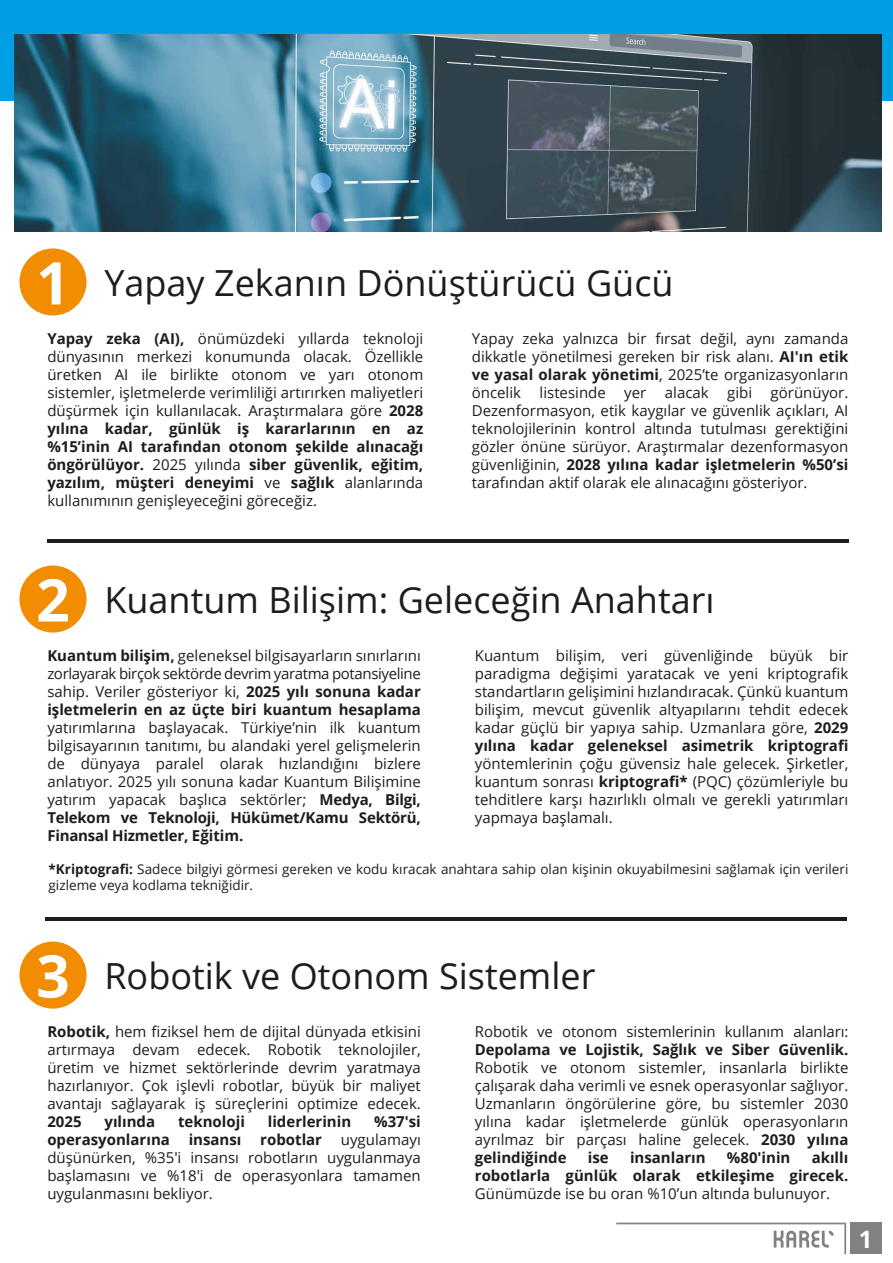
<style>
.page{position:relative;width:893px;height:1263px;background:#fff}
.page>*{position:absolute;margin:0;border:0;box-sizing:border-box;transform-origin:0 0}
.t1{font:700 58.8px "Open Sans";color:#fff}
.t2{font:36px "Open Sans";color:#1d1d1b}
.t3{font:700 24px "Open Sans";color:#fff}
.t4{font:15px/18px "Open Sans";color:#1d1d1b;text-align:justify}
.t5{font:700 15px/18px "Open Sans";color:#1d1d1b;text-align:right}
.t6{font:13.5px/16.2px "Open Sans";color:#1d1d1b}
.s1{font-weight:700}
</style>
<div class="page">
<div style="left:0;top:0;width:893px;height:101px;background:#009fe3"></div>
<img style="left:15px;top:35px;width:866px;height:197px">
<hr style="left:47px;top:539px;width:801px;height:3px;background:#1d1d1b">
<div style="left:19px;top:248px;width:68px;height:67px;background:#f28c00;border-radius:50%"></div>
<hr style="left:46px;top:918px;width:801px;height:3px;background:#1d1d1b">
<div style="left:19px;top:565px;width:68px;height:67px;background:#f28c00;border-radius:50%"></div>
<div style="left:19px;top:941px;width:68px;height:67px;background:#f28c00;border-radius:50%"></div>
<div style="left:850px;top:1222px;width:31px;height:32px;background:#818181"></div>
<svg style="left:616px;top:1222px;width:230px;height:32px"></svg>
<h1 class="t1" style="left:36px;top:242px;width:35px">1</h1>
<h2 class="t2" style="left:104px;top:258px;width:571px">Yapay Zekanın Dönüştürücü Gücü</h2>
<p class="t4" style="left:472px;top:329px;width:378px">Yapay zeka yalnızca bir fırsat değil, aynı zamanda dikkatle yönetilmesi gereken bir risk alanı. <span class="s1">AI'ın etik ve yasal olarak yönetimi</span>, 2025’te organizasyonların öncelik listesinde yer alacak gibi görünüyor.<br>Dezenformasyon, etik kaygılar ve güvenlik açıkları, AI teknolojilerinin kontrol altında tutulması gerektiğini gözler önüne sürüyor. Araştırmalar dezenformasyon güvenliğinin, <span class="s1">2028 yılına kadar işletmelerin %50’si </span>tarafından aktif olarak ele alınacağını gösteriyor.</p>
<p class="t4" style="left:47px;top:329px;width:377px"><span class="s1">Yapay zeka (AI),</span> önümüzdeki yıllarda teknoloji dünyasının merkezi konumunda olacak. Özellikle üretken AI ile birlikte otonom ve yarı otonom sistemler, işletmelerde verimliliği artırırken maliyetleri düşürmek için kullanılacak. Araştırmalara göre <span class="s1">2028 yılına kadar, günlük iş kararlarının en az %15’inin AI tarafından otonom şekilde alınacağı öngörülüyor.</span> 2025 yılında <span class="s1">siber güvenlik, eğitim, yazılım, müşteri deneyimi</span> ve <span class="s1">sağlık</span> alanlarında kullanımının genişleyeceğini göreceğiz.</p>
<h1 class="t1" style="left:36px;top:559px;width:35px">2</h1>
<h2 class="t2" style="left:104px;top:575px;width:612px">Kuantum Bilişim: Geleceğin Anahtarı</h2>
<p class="t4" style="left:475px;top:646px;width:375px">Kuantum bilişim, veri güvenliğinde büyük bir paradigma değişimi yaratacak ve yeni kriptografik standartların gelişimini hızlandıracak. Çünkü kuantum bilişim, mevcut güvenlik altyapılarını tehdit edecek kadar güçlü bir yapıya sahip. Uzmanlara göre, <span class="s1">2029 yılına kadar geleneksel asimetrik kriptografi</span></p>
<p class="t4" style="left:475px;top:754px;width:375px">yöntemlerinin çoğu güvensiz hale gelecek. Şirketler, kuantum sonrası <span class="s1">kriptografi*</span> (PQC) çözümleriyle bu tehditlere karşı hazırlıklı olmalı ve gerekli yatırımları yapmaya başlamalı.</p>
<p class="t6" style="left:49px;top:860px;width:801px"><span class="s1">*Kriptografi:</span> Sadece bilgiyi görmesi gereken ve kodu kıracak anahtara sahip olan kişinin okuyabilmesini sağlamak için verileri gizleme veya kodlama tekniğidir.</p>
<p class="t4" style="left:47px;top:646px;width:375px"><span class="s1">Kuantum bilişim,</span> geleneksel bilgisayarların sınırlarını zorlayarak birçok sektörde devrim yaratma potansiyeline sahip. Veriler gösteriyor ki, <span class="s1">2025 yılı sonuna kadar işletmelerin en az üçte biri kuantum hesaplama</span></p>
<p class="t4" style="left:47px;top:718px;width:375px">yatırımlarına başlayacak. Türkiye’nin ilk kuantum bilgisayarının tanıtımı, bu alandaki yerel gelişmelerin de dünyaya paralel olarak hızlandığını bizlere anlatıyor. 2025 yılı sonuna kadar Kuantum Bilişimine yatırım yapacak başlıca sektörler; <span class="s1">Medya, Bilgi, Telekom ve Teknoloji, Hükümet/Kamu Sektörü, Finansal Hizmetler, Eğitim.</span></p>
<h1 class="t1" style="left:36px;top:935px;width:35px">3</h1>
<h2 class="t2" style="left:104px;top:951px;width:493px">Robotik ve Otonom Sistemler</h2>
<p class="t4" style="left:475px;top:1022px;width:375px">Robotik ve otonom sistemlerinin kullanım alanları:</p>
<p class="t5" style="left:475px;top:1040px;width:375px">Depolama ve Lojistik, Sağlık ve Siber Güvenlik.</p>
<p class="t4" style="left:475px;top:1058px;width:375px">Robotik ve otonom sistemler, insanlarla birlikte çalışarak daha verimli ve esnek operasyonlar sağlıyor.<br>Uzmanların öngörülerine göre, bu sistemler 2030 yılına kadar işletmelerde günlük operasyonların ayrılmaz bir parçası haline gelecek. <span class="s1">2030 yılına gelindiğinde</span></p>
<p class="t4" style="left:47px;top:1022px;width:375px"><span class="s1">Robotik,</span> hem fiziksel hem de dijital dünyada etkisini artırmaya devam edecek. Robotik teknolojiler, üretim ve hizmet sektörlerinde devrim yaratmaya hazırlanıyor. Çok işlevli robotlar, büyük bir maliyet avantajı sağlayarak iş süreçlerini optimize edecek.</p>
<p class="t5" style="left:47px;top:1112px;width:36px">2025</p>
<p class="t5" style="left:104px;top:1112px;width:52px">yılında</p>
<p class="t5" style="left:178px;top:1112px;width:68px">teknoloji</p>
<p class="t5" style="left:268px;top:1112px;width:85px">liderlerinin</p>
<p class="t5" style="left:374px;top:1112px;width:48px">%37'si</p>
<p class="t5" style="left:47px;top:1130px;width:124px">operasyonlarına</p>
<p class="t5" style="left:189px;top:1130px;width:54px">insansı</p>
<p class="t5" style="left:260px;top:1130px;width:63px">robotlar</p>
<p class="t4" style="left:47px;top:1130px;width:375px;text-indent:294px">uygulamayı düşünürken, %35'i insansı robotların uygulanmaya başlamasını ve %18'i de operasyonlara tamamen uygulanmasını bekliyor.</p>
<p class="t5" style="left:475px;top:1148px;width:375px">akıllı<br>robotlarla günlük olarak etkileşime girecek.</p>
<p class="t4" style="left:475px;top:1184px;width:357px">Günümüzde ise bu oran %10’un altında bulunuyor.</p>
<p class="t5" style="left:588px;top:1148px;width:22px">ise</p>
<p class="t5" style="left:630px;top:1148px;width:77px">insanların</p>
<p class="t5" style="left:727px;top:1148px;width:65px">%80'inin</p>
<h3 class="t3" style="left:859px;top:1222px;width:15px">1</h3>
</div>
